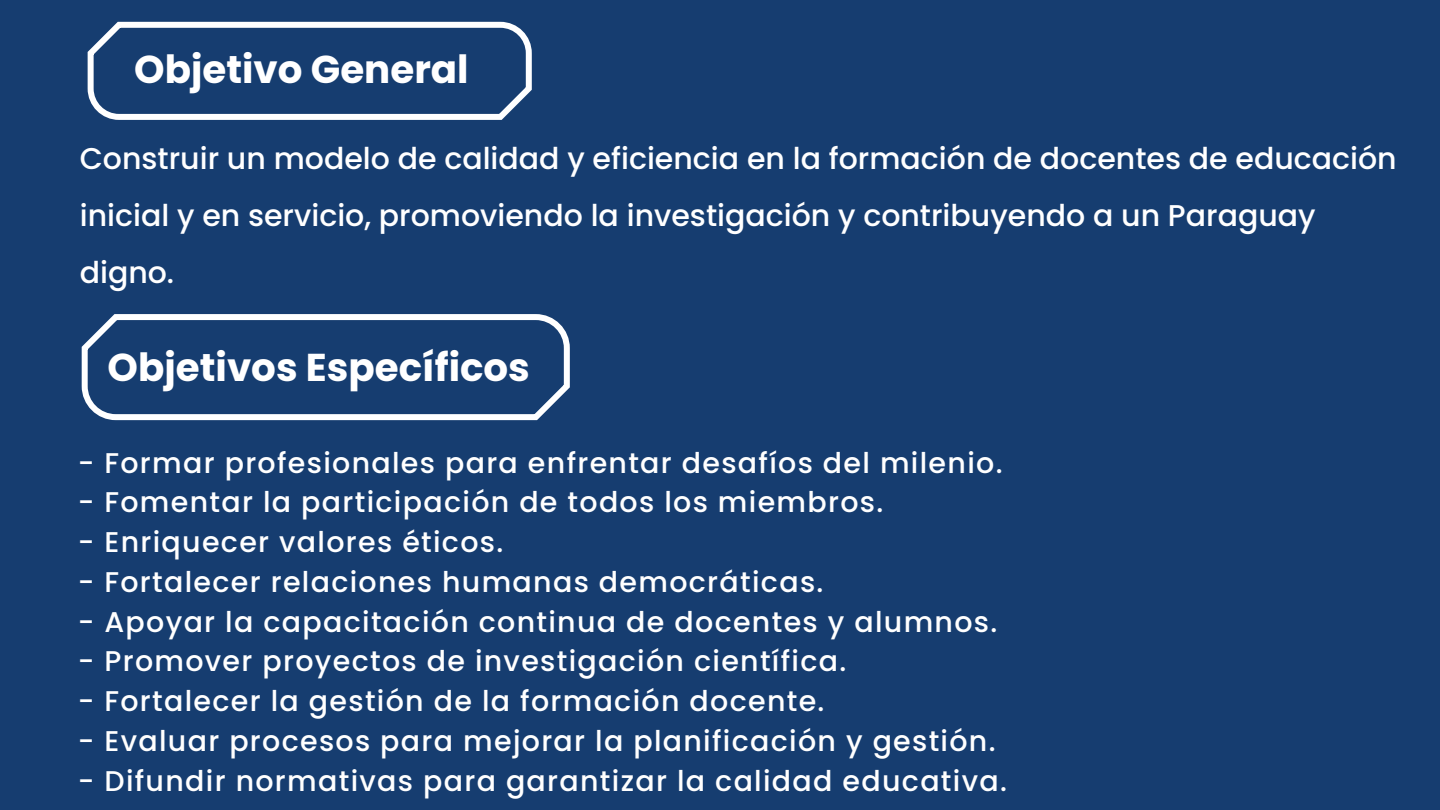
<style>
.page{position:relative;width:1440px;height:810px;background:#163d70}
.page>*{position:absolute;margin:0;border:0;box-sizing:border-box;transform-origin:0 0}
.t1{font:700 38.78px "Poppins";color:#fff}
.t2{font:500 30px/56.8px "Poppins";color:#fff}
.t3{font:500 28.5px "Poppins";letter-spacing:.045em;color:#fff}
</style>
<div class="page">
<div style="left:88px;top:22px;width:444px;height:98px;border:6px solid #fff;border-radius:28px"></div>
<svg style="left:81px;top:314px;width:489px;height:107px"></svg>
<h1 class="t1" style="left:134px;top:47px;width:336px">Objetivo General</h1>
<p class="t2" style="left:80px;top:131px;width:1318px">Construir un modelo de calidad y eficiencia en la formación de docentes de educación inicial y en servicio, promoviendo la investigación y contribuyendo a un Paraguay digno.</p>
<h1 class="t1" style="left:108px;top:345px;width:424px">Objetivos Específicos</h1>
<p class="t3" style="left:78px;top:446px;width:926px">- Formar profesionales para enfrentar desafíos del milenio.</p>
<p class="t3" style="left:78px;top:486px;width:807px">- Fomentar la participación de todos los miembros.</p>
<p class="t3" style="left:78px;top:526px;width:427px">- Enriquecer valores éticos.</p>
<p class="t3" style="left:78px;top:565px;width:747px">- Fortalecer relaciones humanas democráticas.</p>
<p class="t3" style="left:78px;top:605px;width:921px">- Apoyar la capacitación continua de docentes y alumnos.</p>
<p class="t3" style="left:78px;top:645px;width:770px">- Promover proyectos de investigación científica.</p>
<p class="t3" style="left:78px;top:685px;width:748px">- Fortalecer la gestión de la formación docente.</p>
<p class="t3" style="left:78px;top:724px;width:919px">- Evaluar procesos para mejorar la planificación y gestión.</p>
<p class="t3" style="left:78px;top:764px;width:931px">- Difundir normativas para garantizar la calidad educativa.</p>
</div>
